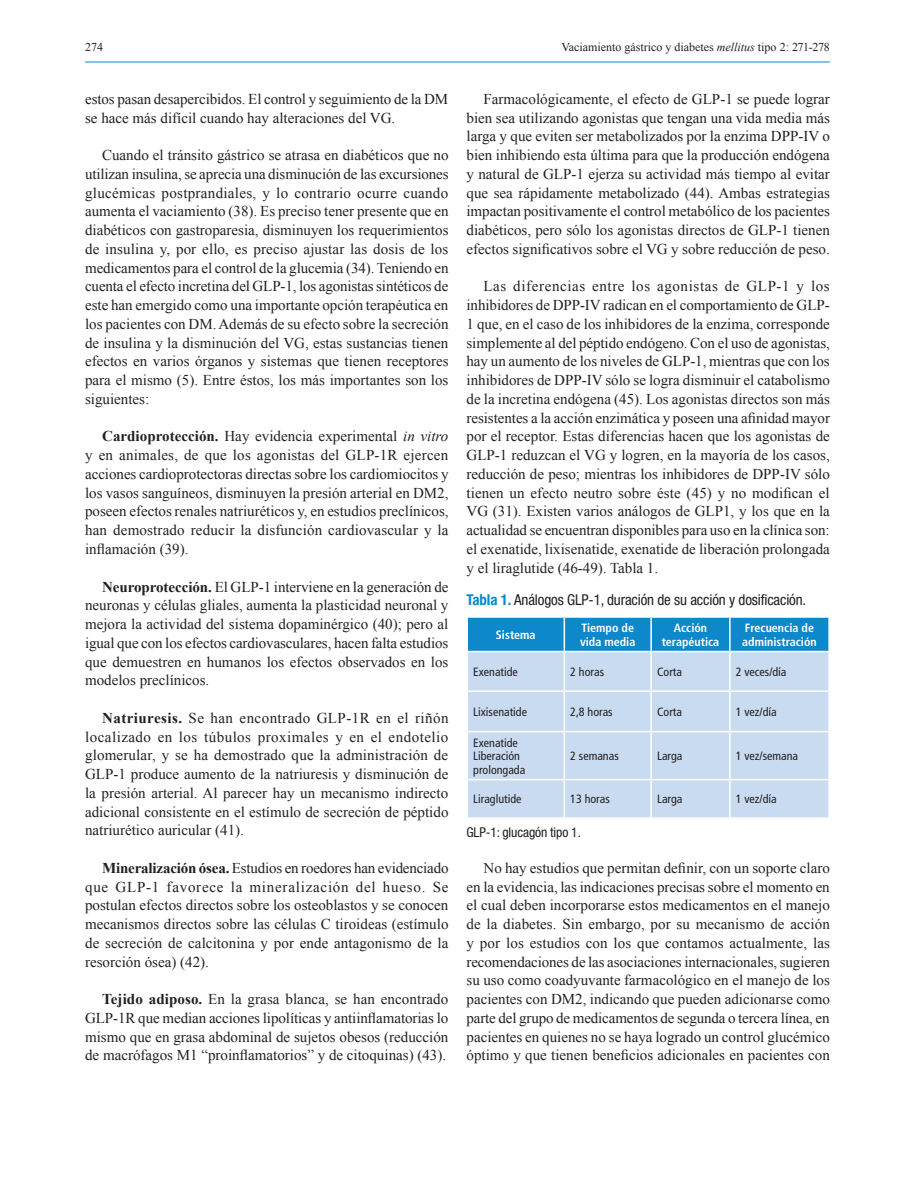
<style>
.page{position:relative;width:915px;height:1191px;background:#fff}
.page>*{position:absolute;margin:0;border:0;box-sizing:border-box;transform-origin:0 0}
.Texto_corrido{font:15px/18.8px "Times New Roman";color:#231f20;text-align:justify}
.Fuente{font:condensed 15px "Helvetica Neue LT Std";letter-spacing:-.01em;color:#231f20}
.Fuente-2{font:condensed 13.5px "Helvetica Neue LT Std";letter-spacing:-.01em;color:#231f20}
.textotabla{font:condensed 12px "Frutiger LT Std";color:#231f20}
.Estilo_de_párrafo_2{font:condensed 12px/13.5px "Frutiger LT Std";color:#231f20}
.t1{font:12px "Times New Roman";color:#231f20}
.textotabla-2{font:700 condensed 12px/13.5px "Frutiger LT Std";color:#fff}
.Estilo_de_párrafo_3{font:700 condensed 12px/13.5px "Frutiger LT Std";color:#fff}
.s1{font-style:italic}
.s2{font-weight:700}
.s3{font-weight:700;color:#0c88cb}
</style>
<div class="page">
<div style="left:468px;top:618px;width:360px;height:33px;background:#0c88cb"></div>
<div style="left:468px;top:652px;width:360px;height:165px;background:#c9dbf0"></div>
<hr style="left:650px;top:652px;width:1px;height:38px;background:#fff">
<hr style="left:650px;top:692px;width:1px;height:39px;background:#fff">
<hr style="left:650px;top:732px;width:1px;height:47px;background:#fff">
<hr style="left:650px;top:780px;width:1px;height:37px;background:#fff">
<hr style="left:728px;top:652px;width:2px;height:38px;background:#fff">
<hr style="left:728px;top:692px;width:2px;height:39px;background:#fff">
<hr style="left:728px;top:732px;width:2px;height:47px;background:#fff">
<hr style="left:728px;top:780px;width:2px;height:37px;background:#fff">
<hr style="left:564px;top:690px;width:87px;height:2px;background:#fff">
<hr style="left:564px;top:731px;width:87px;height:1px;background:#fff">
<hr style="left:564px;top:779px;width:87px;height:1px;background:#fff">
<hr style="left:651px;top:690px;width:78px;height:2px;background:#fff">
<hr style="left:729px;top:690px;width:100px;height:2px;background:#fff">
<hr style="left:651px;top:731px;width:78px;height:1px;background:#fff">
<hr style="left:729px;top:731px;width:100px;height:1px;background:#fff">
<hr style="left:651px;top:779px;width:78px;height:1px;background:#fff">
<hr style="left:729px;top:779px;width:100px;height:1px;background:#fff">
<hr style="left:563px;top:652px;width:2px;height:38px;background:#fff">
<hr style="left:563px;top:692px;width:2px;height:39px;background:#fff">
<hr style="left:563px;top:732px;width:2px;height:47px;background:#fff">
<hr style="left:563px;top:780px;width:2px;height:37px;background:#fff">
<hr style="left:466px;top:690px;width:98px;height:2px;background:#fff">
<hr style="left:466px;top:731px;width:98px;height:1px;background:#fff">
<hr style="left:466px;top:779px;width:98px;height:1px;background:#fff">
<hr style="left:563px;top:618px;width:2px;height:33px;background:#fff">
<hr style="left:650px;top:618px;width:1px;height:33px;background:#fff">
<hr style="left:728px;top:618px;width:2px;height:33px;background:#fff">
<hr style="left:85px;top:62px;width:744px;height:1px;background:#0c88cb">
<p class="t1" style="left:85px;top:39px;width:19px">274</p>
<p class="t1" style="left:561px;top:39px;width:270px">Vaciamiento gástrico y diabetes <span class="s1">mellitus</span> tipo 2: 271-278</p>
<p class="Texto_corrido" style="left:85px;top:89px;width:364px">estos pasan desapercibidos. El control y seguimiento de la DM se hace más difícil cuando hay alteraciones del VG.</p>
<p class="Texto_corrido" style="left:85px;top:145px;width:365px;text-indent:17px">Cuando el tránsito gástrico se atrasa en diabéticos que no utilizan insulina, se aprecia una disminución de las excursiones glucémicas postprandiales, y lo contrario ocurre cuando aumenta el vaciamiento (38). Es preciso tener presente que en diabéticos con gastroparesia, disminuyen los requerimientos de insulina y, por ello, es preciso ajustar las dosis de los medicamentos para el control de la glucemia (34). Teniendo en cuenta el efecto incretina del GLP-1, los agonistas sintéticos de este han emergido como una importante opción terapéutica en los pacientes con DM. Además de su efecto sobre la secreción de insulina y la disminución del VG, estas sustancias tienen efectos en varios órganos y sistemas que tienen receptores para el mismo (5). Entre éstos, los más importantes son los siguientes:</p>
<p class="Texto_corrido" style="left:85px;top:427px;width:365px;text-indent:17px"><span class="s2">Cardioprotección.</span> Hay evidencia experimental <span class="s1">in vitro </span>y en animales, de que los agonistas del GLP-1R ejercen acciones cardioprotectoras directas sobre los cardiomiocitos y los vasos sanguíneos, disminuyen la presión arterial en DM2, poseen efectos renales natriuréticos y, en estudios preclínicos, han demostrado reducir la disfunción cardiovascular y la inflamación (39).</p>
<p class="Texto_corrido" style="left:85px;top:577px;width:365px;text-indent:17px"><span class="s2">Neuroprotección.</span> El GLP-1 interviene en la generación de neuronas y células gliales, aumenta la plasticidad neuronal y mejora la actividad del sistema dopaminérgico (40); pero al igual que con los efectos cardiovasculares, hacen falta estudios que demuestren en humanos los efectos observados en los modelos preclínicos.</p>
<p class="Texto_corrido" style="left:85px;top:708px;width:365px;text-indent:17px"><span class="s2">Natriuresis.</span> Se han encontrado GLP-1R en el riñón localizado en los túbulos proximales y en el endotelio glomerular, y se ha demostrado que la administración de GLP-1 produce aumento de la natriuresis y disminución de la presión arterial. Al parecer hay un mecanismo indirecto adicional consistente en el estímulo de secreción de péptido natriurético auricular (41).</p>
<p class="Texto_corrido" style="left:85px;top:858px;width:365px;text-indent:17px"><span class="s2">Mineralización ósea.</span> Estudios en roedores han evidenciado que GLP-1 favorece la mineralización del hueso. Se postulan efectos directos sobre los osteoblastos y se conocen mecanismos directos sobre las células C tiroideas (estímulo de secreción de calcitonina y por ende antagonismo de la resorción ósea) (42).</p>
<p class="Texto_corrido" style="left:85px;top:989px;width:365px;text-indent:17px"><span class="s2">Tejido adiposo.</span> En la grasa blanca, se han encontrado GLP-1R que median acciones lipolíticas y antiinflamatorias lo mismo que en grasa abdominal de sujetos obesos (reducción de macrófagos M1 “proinflamatorios” y de citoquinas) (43).</p>
<p class="Texto_corrido" style="left:466px;top:89px;width:365px;text-indent:17px">Farmacológicamente, el efecto de GLP-1 se puede lograr bien sea utilizando agonistas que tengan una vida media más larga y que eviten ser metabolizados por la enzima DPP-IV o bien inhibiendo esta última para que la producción endógena y natural de GLP-1 ejerza su actividad más tiempo al evitar que sea rápidamente metabolizado (44). Ambas estrategias impactan positivamente el control metabólico de los pacientes diabéticos, pero sólo los agonistas directos de GLP-1 tienen efectos significativos sobre el VG y sobre reducción de peso.</p>
<p class="Texto_corrido" style="left:466px;top:277px;width:365px;text-indent:17px">Las diferencias entre los agonistas de GLP-1 y los inhibidores de DPP-IV radican en el comportamiento de GLP-1 que, en el caso de los inhibidores de la enzima, corresponde simplemente al del péptido endógeno. Con el uso de agonistas, hay un aumento de los niveles de GLP-1, mientras que con los inhibidores de DPP-IV sólo se logra disminuir el catabolismo de la incretina endógena (45). Los agonistas directos son más resistentes a la acción enzimática y poseen una afinidad mayor por el receptor. Estas diferencias hacen que los agonistas de GLP-1 reduzcan el VG y logren, en la mayoría de los casos, reducción de peso; mientras los inhibidores de DPP-IV sólo tienen un efecto neutro sobre éste (45) y no modifican el VG (31). Existen varios análogos de GLP1, y los que en la actualidad se encuentran disponibles para uso en la clínica son: el exenatide, lixisenatide, exenatide de liberación prolongada y el liraglutide (46-49). Tabla 1.</p>
<p class="Fuente" style="left:466px;top:591px;width:341px"><span class="s3">Tabla 1.</span> Análogos GLP-1, duración de su acción y dosificación.</p>
<p class="textotabla-2" style="left:496px;top:628px;width:41px">Sistema</p>
<p class="textotabla-2" style="left:580px;top:621px;width:57px">Tiempo de vida media</p>
<p class="textotabla-2" style="left:661px;top:621px;width:59px;text-align:center">Acción terapéutica</p>
<p class="Estilo_de_párrafo_3" style="left:742px;top:621px;width:76px">Frecuencia de administración</p>
<p class="Estilo_de_párrafo_2" style="left:473px;top:665px;width:46px">Exenatide</p>
<p class="textotabla" style="left:570px;top:664px;width:35px">2 horas</p>
<p class="textotabla" style="left:657px;top:664px;width:26px">Corta</p>
<p class="textotabla" style="left:735px;top:664px;width:52px">2 veces/día</p>
<p class="Estilo_de_párrafo_2" style="left:473px;top:705px;width:55px">Lixisenatide</p>
<p class="textotabla" style="left:570px;top:704px;width:44px">2,8 horas</p>
<p class="textotabla" style="left:657px;top:704px;width:26px">Corta</p>
<p class="textotabla" style="left:735px;top:704px;width:42px">1 vez/día</p>
<p class="Estilo_de_párrafo_2" style="left:473px;top:736px;width:53px">Exenatide<br>Liberación prolongada</p>
<p class="textotabla" style="left:570px;top:749px;width:50px">2 semanas</p>
<p class="textotabla" style="left:657px;top:749px;width:27px">Larga</p>
<p class="textotabla" style="left:735px;top:749px;width:64px">1 vez/semana</p>
<p class="Estilo_de_párrafo_2" style="left:473px;top:792px;width:50px">Liraglutide</p>
<p class="textotabla" style="left:570px;top:792px;width:41px">13 horas</p>
<p class="textotabla" style="left:657px;top:792px;width:27px">Larga</p>
<p class="textotabla" style="left:735px;top:792px;width:42px">1 vez/día</p>
<p class="Fuente-2" style="left:466px;top:824px;width:116px">GLP-1: glucagón tipo 1.</p>
<p class="Texto_corrido" style="left:466px;top:858px;width:365px;text-indent:17px">No hay estudios que permitan definir, con un soporte claro en la evidencia, las indicaciones precisas sobre el momento en el cual deben incorporarse estos medicamentos en el manejo de la diabetes. Sin embargo, por su mecanismo de acción y por los estudios con los que contamos actualmente, las recomendaciones de las asociaciones internacionales, sugieren su uso como coadyuvante farmacológico en el manejo de los pacientes con DM2, indicando que pueden adicionarse como parte del grupo de medicamentos de segunda o tercera línea, en pacientes en quienes no se haya logrado un control glucémico óptimo y que tienen beneficios adicionales en pacientes con</p>
</div>
